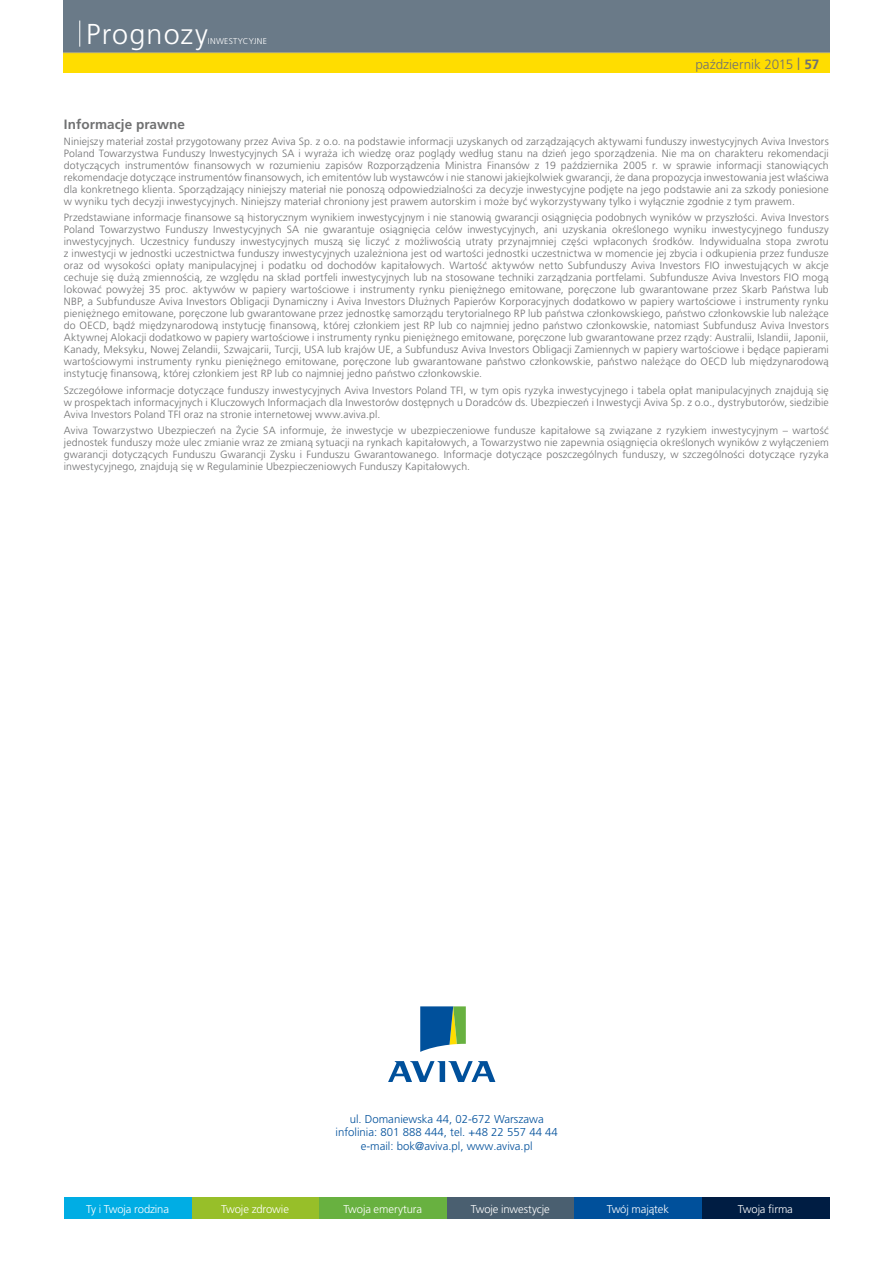
<style>
.page{position:relative;width:893px;height:1263px;background:#fff}
.page>*{position:absolute;margin:0;border:0;box-sizing:border-box;transform-origin:0 0}
.t1{font:300 28.8px "Frutiger LT Pro";letter-spacing:.04em;color:#fff}
.t2{font:300 13.5px "Frutiger LT Pro";color:#707172}
.t3{font:700 13.5px "Frutiger LT Pro";letter-spacing:.01em;color:#707172}
.t4{font:300 11.4px/13.5px "Frutiger LT Pro";color:#00509b;text-align:center}
.t5{font:300 11.25px "Frutiger LT Pro";letter-spacing:-.01em;color:#fff}
.t6{font:300 10.5px/12px "Frutiger LT Pro";letter-spacing:.015em;color:#707172;text-align:justify}
.t7{font:300 8.4px "Frutiger LT Pro";letter-spacing:.035em;color:#fff}
.s1{font-size:16.5px}
.s2{font-weight:700}
</style>
<div class="page">
<img style="left:64px;top:0;width:765px;height:72px">
<div style="left:64px;top:1197px;width:128px;height:22px;background:#00ade4"></div>
<div style="left:192px;top:1197px;width:127px;height:22px;background:#97bf29"></div>
<div style="left:319px;top:1197px;width:128px;height:22px;background:#68b140"></div>
<div style="left:447px;top:1197px;width:127px;height:22px;background:#4a5f70"></div>
<div style="left:574px;top:1197px;width:128px;height:22px;background:#00509b"></div>
<div style="left:702px;top:1197px;width:128px;height:22px;background:#001d43"></div>
<svg style="left:79px;top:21px;width:1px;height:26px"></svg>
<svg style="left:388px;top:1061px;width:107px;height:21px"></svg>
<svg style="left:420px;top:1006px;width:46px;height:46px;background:#48848e"></svg>
<h1 class="t1" style="left:86px;top:18px;width:123px">Prognozy</h1>
<p class="t7" style="left:208px;top:37px;width:61px">INWESTYCYJNE</p>
<p class="t2" style="left:695px;top:56px;width:126px">październik 2015 <span class="s1">l</span> <span class="s2">57</span></p>
<p class="t3" style="left:64px;top:116px;width:123px">Informacje prawne</p>
<p class="t6" style="left:64px;top:135px;width:766px">Niniejszy materiał został przygotowany przez Aviva Sp. z o.o. na podstawie informacji uzyskanych od zarządzających aktywami funduszy inwestycyjnych Aviva Investors Poland Towarzystwa Funduszy Inwestycyjnych SA i wyraża ich wiedzę oraz poglądy według stanu na dzień jego sporządzenia. Nie ma on charakteru rekomendacji dotyczących instrumentów finansowych w rozumieniu zapisów Rozporządzenia Ministra Finansów z 19 października 2005 r. w sprawie informacji stanowiących rekomendacje dotyczące instrumentów finansowych, ich emitentów lub wystawców i nie stanowi jakiejkolwiek gwarancji, że dana propozycja inwestowania jest właściwa dla konkretnego klienta. Sporządzający niniejszy materiał nie ponoszą odpowiedzialności za decyzje inwestycyjne podjęte na jego podstawie ani za szkody poniesione w wyniku tych decyzji inwestycyjnych. Niniejszy materiał chroniony jest prawem autorskim i może być wykorzystywany tylko i wyłącznie zgodnie z tym prawem.</p>
<p class="t6" style="left:64px;top:212px;width:766px">Przedstawiane informacje finansowe są historycznym wynikiem inwestycyjnym i nie stanowią gwarancji osiągnięcia podobnych wyników w przyszłości. Aviva Investors Poland Towarzystwo Funduszy Inwestycyjnych SA nie gwarantuje osiągnięcia celów inwestycyjnych, ani uzyskania określonego wyniku inwestycyjnego funduszy inwestycyjnych. Uczestnicy funduszy inwestycyjnych muszą się liczyć z możliwością utraty przynajmniej części wpłaconych środków. Indywidualna stopa zwrotu z inwestycji w jednostki uczestnictwa funduszy inwestycyjnych uzależniona jest od wartości jednostki uczestnictwa w momencie jej zbycia i odkupienia przez fundusze oraz od wysokości opłaty manipulacyjnej i podatku od dochodów kapitałowych. Wartość aktywów netto Subfunduszy Aviva Investors FIO inwestujących w akcje cechuje się dużą zmiennością, ze względu na skład portfeli inwestycyjnych lub na stosowane techniki zarządzania portfelami. Subfundusze Aviva Investors FIO mogą lokować powyżej 35 proc. aktywów w papiery wartościowe i instrumenty rynku pieniężnego emitowane, poręczone lub gwarantowane przez Skarb Państwa lub NBP, a Subfundusze Aviva Investors Obligacji Dynamiczny i Aviva Investors Dłużnych Papierów Korporacyjnych dodatkowo w papiery wartościowe i instrumenty rynku pieniężnego emitowane, poręczone lub gwarantowane przez jednostkę samorządu terytorialnego RP lub państwa członkowskiego, państwo członkowskie lub należące do OECD, bądź międzynarodową instytucję finansową, której członkiem jest RP lub co najmniej jedno państwo członkowskie, natomiast Subfundusz Aviva Investors Aktywnej Alokacji dodatkowo w papiery wartościowe i instrumenty rynku pieniężnego emitowane, poręczone lub gwarantowane przez rządy: Australii, Islandii, Japonii, Kanady, Meksyku, Nowej Zelandii, Szwajcarii, Turcji, USA lub krajów UE, a Subfundusz Aviva Investors Obligacji Zamiennych w papiery wartościowe i będące papierami wartościowymi instrumenty rynku pieniężnego emitowane, poręczone lub gwarantowane państwo członkowskie, państwo należące do OECD lub międzynarodową instytucję finansową, której członkiem jest RP lub co najmniej jedno państwo członkowskie.</p>
<p class="t6" style="left:64px;top:384px;width:766px">Szczegółowe informacje dotyczące funduszy inwestycyjnych Aviva Investors Poland TFI, w tym opis ryzyka inwestycyjnego i tabela opłat manipulacyjnych znajdują się w prospektach informacyjnych i Kluczowych Informacjach dla Inwestorów dostępnych u Doradców ds. Ubezpieczeń i Inwestycji Aviva Sp. z o.o., dystrybutorów, siedzibie Aviva Investors Poland TFI oraz na stronie internetowej www.aviva.pl.</p>
<p class="t6" style="left:64px;top:424px;width:766px">Aviva Towarzystwo Ubezpieczeń na Życie SA informuje, że inwestycje w ubezpieczeniowe fundusze kapitałowe są związane z ryzykiem inwestycyjnym – wartość jednostek funduszy może ulec zmianie wraz ze zmianą sytuacji na rynkach kapitałowych, a Towarzystwo nie zapewnia osiągnięcia określonych wyników z wyłączeniem gwarancji dotyczących Funduszu Gwarancji Zysku i Funduszu Gwarantowanego. Informacje dotyczące poszczególnych funduszy, w szczególności dotyczące ryzyka inwestycyjnego, znajdują się w Regulaminie Ubezpieczeniowych Funduszy Kapitałowych.</p>
<p class="t4" style="left:336px;top:1112px;width:224px">ul. Domaniewska 44, 02-672 Warszawa infolinia: 801 888 444, tel. +48 22 557 44 44 e-mail: bok@aviva.pl, www.aviva.pl</p>
<p class="t5" style="left:86px;top:1202px;width:84px">Ty i Twoja rodzina</p>
<p class="t5" style="left:221px;top:1202px;width:69px">Twoje zdrowie</p>
<p class="t5" style="left:343px;top:1202px;width:80px">Twoja emerytura</p>
<p class="t5" style="left:471px;top:1202px;width:80px">Twoje inwestycje</p>
<p class="t5" style="left:607px;top:1202px;width:64px">Twój majątek</p>
<p class="t5" style="left:738px;top:1202px;width:56px">Twoja firma</p>
</div>
